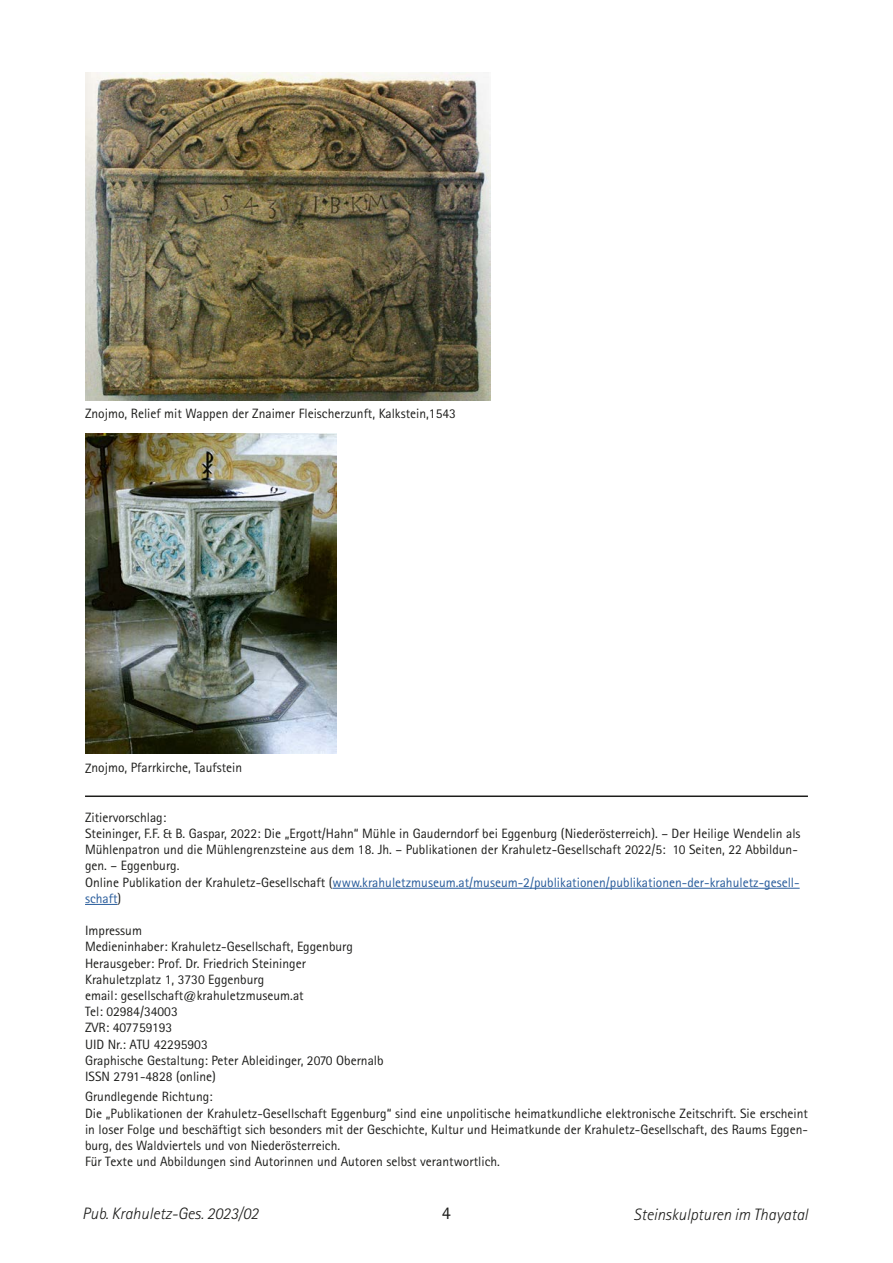
<style>
.page{position:relative;width:893px;height:1263px;background:#fff}
.page>*{position:absolute;margin:0;border:0;box-sizing:border-box;transform-origin:0 0}
.t1{font:18px "Rotis Sans Serif Std";color:#1d1d1b}
.t2{font:italic 300 16.5px "Rotis Sans Serif Std";color:#1d1d1b}
.t3{font:13.5px/16.2px "Rotis Sans Serif Std";color:#1d1d1b}
.s1{color:#275b9b}
</style>
<div class="page">
<hr style="left:332px;top:888px;width:468px;height:1px;background:#275b9b">
<hr style="left:85px;top:904px;width:33px;height:1px;background:#275b9b">
<hr style="left:85px;top:795px;width:723px;height:2px;background:#1d1d1b">
<img style="left:85px;top:434px;width:252px;height:319px">
<img style="left:85px;top:72px;width:405px;height:329px">
<p class="t3" style="left:85px;top:405px;width:372px">Znojmo, Relief mit Wappen der Znaimer Fleischerzunft, Kalkstein,1543</p>
<p class="t3" style="left:85px;top:759px;width:159px">Znojmo, Pfarrkirche, Taufstein</p>
<p class="t3" style="left:85px;top:809px;width:717px">Zitiervorschlag:<br>Steininger, F.F. &amp; B. Gaspar, 2022: Die „Ergott/Hahn“ Mühle in Gauderndorf bei Eggenburg (Niederösterreich). – Der Heilige Wendelin als Mühlenpatron und die Mühlengrenzsteine aus dem 18. Jh. – Publikationen der Krahuletz-Gesellschaft 2022/5: 10 Seiten, 22 Abbildun&shy;gen. – Eggenburg.<br>Online Publikation der Krahuletz-Gesellschaft (<span class="s1">www.krahuletzmuseum.at/museum-2/publikationen/publikationen-der-krahuletz-gesell&shy;schaft</span>)</p>
<p class="t3" style="left:85px;top:922px;width:300px">Impressum<br>Medieninhaber: Krahuletz-Gesellschaft, Eggenburg<br>Herausgeber: Prof. Dr. Friedrich Steininger<br>Krahuletzplatz 1, 3730 Eggenburg<br>email: gesellschaft@krahuletzmuseum.at<br>Tel: 02984/34003<br>ZVR: 407759193<br>UID Nr.: ATU 42295903<br>Graphische Gestaltung: Peter Ableidinger, 2070 Obernalb<br>ISSN 2791-4828 (online)</p>
<p class="t3" style="left:85px;top:1089px;width:724px">Grundlegende Richtung:<br>Die „Publikationen der Krahuletz-Gesellschaft Eggenburg“ sind eine unpolitische heimatkundliche elektronische Zeitschrift. Sie erscheint in loser Folge und beschäftigt sich besonders mit der Geschichte, Kultur und Heimatkunde der Krahuletz-Gesellschaft, des Raums Eggen&shy;burg, des Waldviertels und von Niederösterreich.<br>Für Texte und Abbildungen sind Autorinnen und Autoren selbst verantwortlich.</p>
<p class="t2" style="left:82px;top:1204px;width:178px">Pub. Krahuletz-Ges. 2023/02</p>
<h1 class="t1" style="left:442px;top:1203px;width:10px">4</h1>
<p class="t2" style="left:633px;top:1205px;width:176px">Steinskulpturen im Thayatal</p>
</div>
